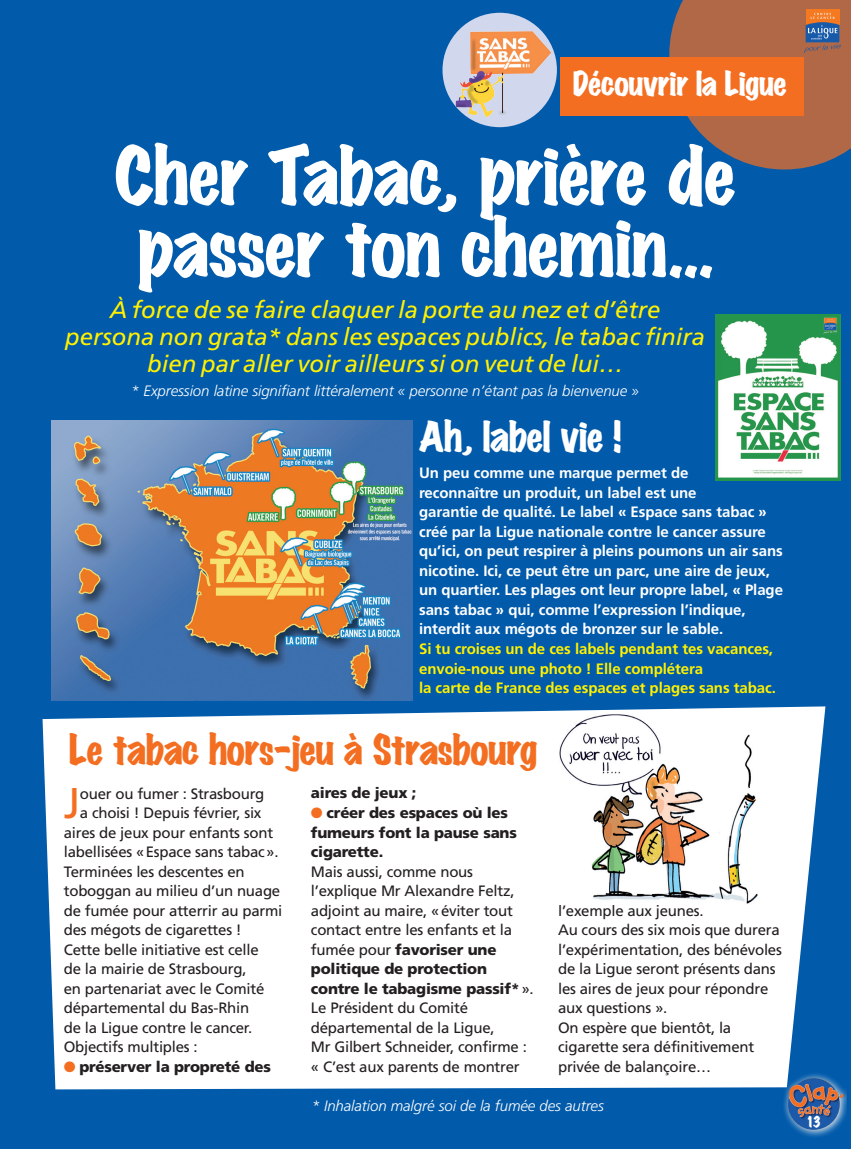
<style>
.page{position:relative;width:851px;height:1149px;background:#fff}
.page>*{position:absolute;margin:0;border:0;box-sizing:border-box;transform-origin:0 0}
.t1{font:expanded 72px/72px "Marker Felt";letter-spacing:-.015em;color:#fff}
.t2{font:42.9px "Frutiger";color:#f36e21}
.t3{font:expanded 37.5px "Marker Felt";letter-spacing:-.02em;color:#f36e21}
.t4{font:expanded 37.5px "Marker Felt";letter-spacing:-.02em;color:#fff}
.t5{font:expanded 30px "Marker Felt";letter-spacing:-.01em;color:#fff}
.t6{font:italic 24px/27px "Frutiger CE";color:#fff101;text-align:center}
.t7{font:15px/19.5px "Frutiger";letter-spacing:-.015em;color:#231f20}
.t8{font:700 15px/19.5px "Frutiger CE";letter-spacing:-.005em;color:#fff}
.t9{font:italic 300 15px "Frutiger CE";letter-spacing:-.005em;color:#fff}
.t10{font:900 15px "Frutiger CE";letter-spacing:-.015em;color:#231f20}
.t11{font:expanded 13.5px "Marker Felt";color:#fff}
.s1{color:#fff101}
.s2{color:#f36e21}
.s3{font-weight:900}
</style>
<div class="page">
<div style="left:1px;top:0;width:849px;height:1148px;background:#015aaa"></div>
<div style="left:43px;top:706px;width:782px;height:383px;background:#fff"></div>
<div style="left:560px;top:57px;width:244px;height:59px;background:#f36e21"></div>
<svg style="left:669px;top:0;width:181px;height:169px"></svg>
<svg style="left:783px;top:1072px;width:63px;height:64px"></svg>
<img style="left:787px;top:1077px;width:56px;height:52px">
<img style="left:51px;top:420px;width:361px;height:279px">
<img style="left:552px;top:713px;width:225px;height:191px">
<div style="left:442px;top:13px;width:115px;height:114px;background:#d1d7ec;border-radius:50%"></div>
<img style="left:448px;top:19px;width:109px;height:109px">
<img style="left:715px;top:314px;width:125px;height:166px">
<p class="t5" style="left:572px;top:68px;width:216px">Découvrir la Ligue</p>
<p class="t1" style="left:115px;top:143px;width:622px">Cher Tabac, prière de passer ton chemin…</p>
<p class="t6" style="left:65px;top:295px;width:641px">À force de se faire claquer la porte au nez et d’être persona non grata* dans les espaces publics, le tabac finira bien par aller voir ailleurs si on veut de lui…</p>
<p class="t9" style="left:131px;top:382px;width:509px">* Expression latine signifiant littéralement « personne n’étant pas la bienvenue »</p>
<p class="t4" style="left:419px;top:417px;width:204px">Ah, label vie !</p>
<p class="t8" style="left:419px;top:463px;width:365px">Un peu comme une marque permet de<br>reconnaître un produit, un label est une<br>garantie de qualité. Le label « Espace sans tabac » créé par la Ligue nationale contre le cancer assure qu’ici, on peut respirer à pleins poumons un air sans nicotine. Ici, ce peut être un parc, une aire de jeux, un quartier. Les plages ont leur propre label, « Plage sans tabac » qui, comme l’expression l’indique, interdit aux mégots de bronzer sur le sable.<br><span class="s1">Si tu croises un de ces labels pendant tes vacances, envoie-nous une photo ! Elle complétera<br>la carte de France des espaces et plages sans tabac.</span></p>
<p class="t3" style="left:69px;top:729px;width:470px">Le tabac hors-jeu à Strasbourg</p>
<p class="t2" style="left:64px;top:777px;width:18px">J</p>
<p class="t7" style="left:80px;top:783px;width:186px">ouer ou fumer : Strasbourg</p>
<p class="t7" style="left:80px;top:802px;width:183px">a choisi ! Depuis février, six</p>
<p class="t7" style="left:64px;top:822px;width:211px">aires de jeux pour enfants sont</p>
<p class="t7" style="left:64px;top:841px;width:216px">labellisées «Espace sans tabac».</p>
<p class="t7" style="left:64px;top:861px;width:182px">Terminées les descentes en</p>
<p class="t7" style="left:64px;top:880px;width:218px">toboggan au milieu d’un nuage</p>
<p class="t7" style="left:64px;top:900px;width:220px">de fumée pour atterrir au parmi</p>
<p class="t7" style="left:64px;top:919px;width:179px">des mégots de cigarettes !</p>
<p class="t7" style="left:64px;top:939px;width:196px">Cette belle initiative est celle</p>
<p class="t7" style="left:64px;top:958px;width:184px">de la mairie de Strasbourg,</p>
<p class="t7" style="left:64px;top:978px;width:202px">en partenariat avec le Comité</p>
<p class="t7" style="left:64px;top:997px;width:187px">départemental du Bas-Rhin</p>
<p class="t7" style="left:64px;top:1017px;width:190px">de la Ligue contre le cancer.</p>
<p class="t7" style="left:64px;top:1036px;width:135px">Objectifs multiples :</p>
<p class="t10" style="left:64px;top:1057px;width:209px"><span class="s2">●</span> préserver la propreté des</p>
<p class="t10" style="left:311px;top:784px;width:107px">aires de jeux ;</p>
<p class="t7" style="left:311px;top:802px;width:224px"><span class="s2">●</span> <span class="s3">créer des espaces où les fumeurs font la pause sans cigarette.<br></span>Mais aussi, comme nous l’explique Mr Alexandre Feltz, adjoint au maire, «éviter tout contact entre les enfants et la fumée pour <span class="s3">favoriser une politique de protection contre le tabagisme passif*</span>».<br>Le Président du Comité départemental de la Ligue,<br>Mr Gilbert Schneider, confirme : « C’est aux parents de montrer</p>
<p class="t7" style="left:558px;top:900px;width:225px">l’exemple aux jeunes.<br>Au cours des six mois que durera l’expérimentation, des bénévoles de la Ligue seront présents dans les aires de jeux pour répondre aux questions ».<br>On espère que bientôt, la cigarette sera définitivement privée de balançoire…</p>
<p class="t9" style="left:311px;top:1096px;width:293px">* Inhalation malgré soi de la fumée des autres</p>
<p class="t11" style="left:805px;top:1114px;width:17px">13</p>
</div>
